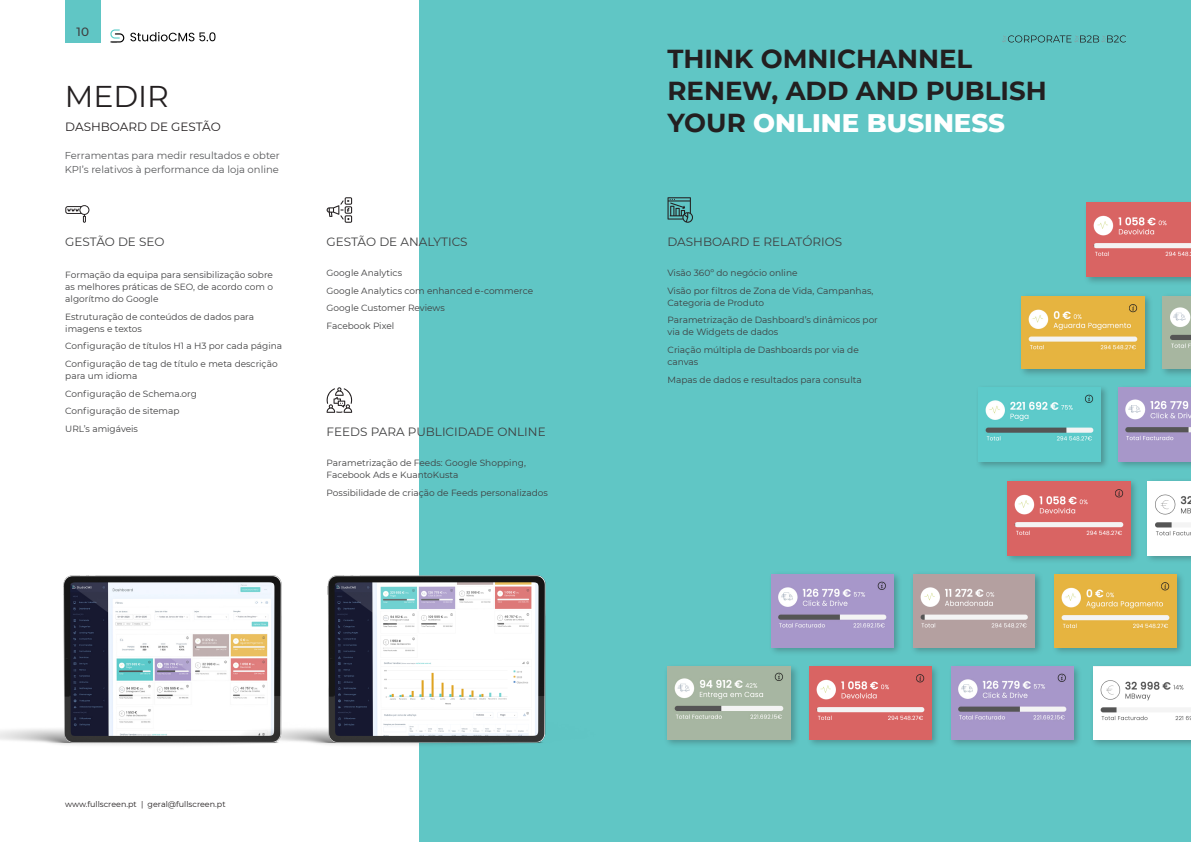
<style>
.page{position:relative;width:1191px;height:842px;background:#fff}
.page>*{position:absolute;margin:0;border:0;box-sizing:border-box;transform-origin:0 0}
.H-2{font:30px "Montserrat";color:#231f20}
.H-3{font:700 26px "Montserrat";color:#231f20}
.H-3-2{font:800 26px "Montserrat";color:#fff}
.H-6{font:12px "Montserrat";color:#3e3e3f}
.H-6-2{font:12px "Montserrat";color:#231f20}
.t1{font:500 12px "Montserrat";color:#3e3e3f}
.Body_centered{font:10px/14px "Montserrat";color:#57585a}
.Lista_funcionalidade{font:9px/12px "Montserrat";color:#3e3e3f}
.t2{font:8px "Montserrat";color:#231f20}
.s1{font-weight:700;color:#231f20}
</style>
<div class="page">
<svg style="left:130px;top:32px;width:85px;height:9px"></svg>
<svg style="left:110px;top:29px;width:14px;height:14px"></svg>
<div style="left:419px;top:0;width:772px;height:842px;background:#60c6c5"></div>
<img style="left:0;top:575px;width:237px;height:170px">
<img style="left:237px;top:575px;width:309px;height:170px">
<div style="left:975px;top:385px;width:133px;height:85px;background:#231f20;opacity:.3"></div>
<img style="left:978px;top:387px;width:122px;height:74px">
<div style="left:768px;top:571px;width:134px;height:85px;background:#231f20;opacity:.3"></div>
<img style="left:771px;top:574px;width:122px;height:73px">
<div style="left:1115px;top:384px;width:76px;height:86px;background:#231f20;opacity:.3"></div>
<img style="left:1118px;top:387px;width:73px;height:74px">
<div style="left:948px;top:664px;width:134px;height:85px;background:#231f20;opacity:.3"></div>
<img style="left:951px;top:667px;width:122px;height:73px">
<div style="left:910px;top:571px;width:133px;height:85px;background:#231f20;opacity:.3"></div>
<img style="left:913px;top:574px;width:121px;height:73px">
<div style="left:1051px;top:571px;width:134px;height:85px;background:#231f20;opacity:.3"></div>
<img style="left:1054px;top:574px;width:122px;height:73px">
<div style="left:1018px;top:293px;width:135px;height:85px;background:#231f20;opacity:.3"></div>
<img style="left:1021px;top:296px;width:123px;height:73px">
<div style="left:1004px;top:478px;width:135px;height:86px;background:#231f20;opacity:.3"></div>
<img style="left:1007px;top:481px;width:123px;height:74px">
<div style="left:1083px;top:200px;width:108px;height:86px;background:#231f20;opacity:.3"></div>
<img style="left:1086px;top:203px;width:105px;height:74px">
<div style="left:806px;top:664px;width:134px;height:85px;background:#231f20;opacity:.3"></div>
<img style="left:809px;top:667px;width:122px;height:73px">
<div style="left:1090px;top:664px;width:101px;height:85px;background:#231f20;opacity:.3"></div>
<img style="left:1093px;top:667px;width:98px;height:73px">
<div style="left:1144px;top:478px;width:47px;height:86px;background:#231f20;opacity:.3"></div>
<img style="left:1147px;top:481px;width:44px;height:74px">
<div style="left:664px;top:664px;width:136px;height:85px;background:#231f20;opacity:.3"></div>
<img style="left:667px;top:667px;width:124px;height:73px">
<div style="left:1159px;top:293px;width:32px;height:85px;background:#231f20;opacity:.3"></div>
<img style="left:1162px;top:296px;width:29px;height:73px">
<div style="left:65px;top:0;width:35px;height:43px;background:#60c6c5"></div>
<svg style="left:1002px;top:35px;width:124px;height:8px"></svg>
<svg style="left:65px;top:205px;width:24px;height:18px"></svg>
<svg style="left:326px;top:197px;width:26px;height:26px"></svg>
<svg style="left:326px;top:387px;width:27px;height:26px"></svg>
<svg style="left:667px;top:197px;width:26px;height:26px"></svg>
<h3 class="t1" style="left:77px;top:23px;width:14px">10</h3>
<p class="H-2" style="left:65px;top:76px;width:106px">MEDIR</p>
<p class="H-6-2" style="left:65px;top:118px;width:157px">DASHBOARD DE GESTÃO</p>
<p class="Body_centered" style="left:65px;top:148px;width:217px">Ferramentas para medir resultados e obter<br>KPI’s relativos à performance da loja online</p>
<p class="H-6" style="left:65px;top:234px;width:101px">GESTÃO DE SEO</p>
<p class="Lista_funcionalidade" style="left:65px;top:269px;width:209px;text-align:justify">Formação da equipa para sensibilização sobre as melhores práticas de SEO, de acordo com o algorítmo do Google</p>
<p class="Lista_funcionalidade" style="left:65px;top:310px;width:190px">Estruturação de conteúdos de dados para imagens e textos</p>
<p class="Lista_funcionalidade" style="left:65px;top:340px;width:218px">Configuração de títulos H1 a H3 por cada página</p>
<p class="Lista_funcionalidade" style="left:65px;top:358px;width:214px">Configuração de tag de título e meta descrição para um idioma</p>
<p class="Lista_funcionalidade" style="left:65px;top:387px;width:133px">Configuração de Schema.org</p>
<p class="Lista_funcionalidade" style="left:65px;top:405px;width:116px">Configuração de sitemap</p>
<p class="Lista_funcionalidade" style="left:65px;top:423px;width:74px">URL’s amigáveis</p>
<p class="H-6" style="left:326px;top:424px;width:221px">FEEDS PARA PUBLICIDADE ONLINE</p>
<p class="Lista_funcionalidade" style="left:326px;top:457px;width:201px">Parametrização de Feeds: Google Shopping,<br>Facebook Ads e KuantoKusta</p>
<p class="Lista_funcionalidade" style="left:326px;top:486px;width:223px">Possibilidade de criação de Feeds personalizados</p>
<p class="H-6" style="left:326px;top:234px;width:142px">GESTÃO DE ANALYTICS</p>
<p class="Lista_funcionalidade" style="left:326px;top:267px;width:77px">Google Analytics</p>
<p class="Lista_funcionalidade" style="left:326px;top:284px;width:208px">Google Analytics com enhanced e-commerce</p>
<p class="Lista_funcionalidade" style="left:326px;top:302px;width:120px">Google Customer Reviews</p>
<p class="Lista_funcionalidade" style="left:326px;top:320px;width:69px">Facebook Pixel</p>
<p class="H-3" style="left:667px;top:40px;width:306px">THINK OMNICHANNEL</p>
<p class="H-3" style="left:667px;top:72px;width:381px">RENEW, ADD AND PUBLISH</p>
<p class="H-3-2" style="left:667px;top:103px;width:339px"><span class="s1">YOUR</span> ONLINE BUSINESS</p>
<p class="H-6" style="left:667px;top:234px;width:176px">DASHBOARD E RELATÓRIOS</p>
<p class="Lista_funcionalidade" style="left:667px;top:267px;width:132px">Visão 360º do negócio online</p>
<p class="Lista_funcionalidade" style="left:667px;top:284px;width:207px">Visão por filtros de Zona de Vida, Campanhas,<br>Categoria de Produto</p>
<p class="Lista_funcionalidade" style="left:667px;top:314px;width:212px">Parametrização de Dashboard’s dinâmicos por via de Widgets de dados</p>
<p class="Lista_funcionalidade" style="left:667px;top:344px;width:193px">Criação múltipla de Dashboards por via de canvas</p>
<p class="Lista_funcionalidade" style="left:667px;top:373px;width:196px">Mapas de dados e resultados para consulta</p>
<p class="t2" style="left:65px;top:799px;width:162px">www.fullscreen.pt | geral@fullscreen.pt</p>
</div>
